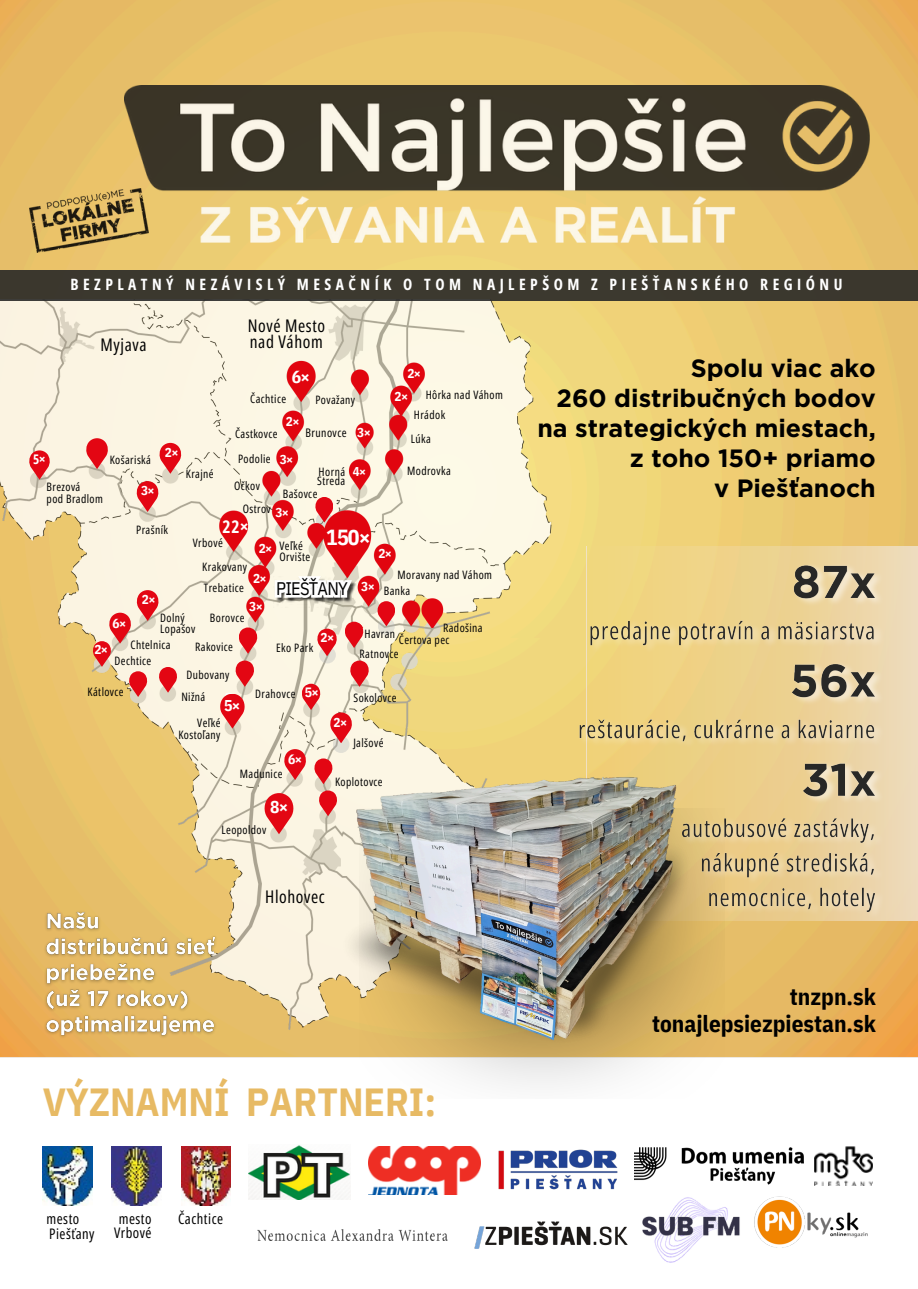
<style>
.page{position:relative;width:918px;height:1289px;background:#fff}
.page>*{position:absolute;margin:0;border:0;box-sizing:border-box;transform-origin:0 0}
.t1{font:700 39.15px "IBM Plex Sans Cond";color:#e7ba64}
.t2{font:700 24.9px/29.8px "Gotham";color:#000;text-align:right}
.t3{font:700 23.25px/27px "IBM Plex Sans Cond";color:#000;text-align:right}
.t4{font:700 21.75px "IBM Plex Sans Cond";color:#fff}
.t5{font:18.15px "IBM Plex Sans Cond";letter-spacing:-.04em;color:#000}
.t6{font:17.4px/16.4px "Open Sans Condensed";letter-spacing:.035em;color:#000}
.t7{font:700 17.4px "IBM Plex Sans Cond";color:#fff}
.t8{font:700 17.4px "Open Sans Condensed";color:#fff}
.t9{font:17.4px "IBM Plex Sans Cond";color:#fff}
.t10{font:700 15.6px "Open Sans Condensed";letter-spacing:.29em;color:#fff}
.t11{font:700 15.6px "IBM Plex Sans Cond";color:#fff}
.t12{font:14.55px/13.8px "Open Sans Condensed";letter-spacing:.035em;color:#000;text-align:center}
.t13{font:700 13.5px "IBM Plex Sans Cond";color:#fff}
.t14{font:700 13.2px "Open Sans Condensed";color:#fff}
.t15{font:700 13.05px "IBM Plex Sans Cond";color:#fff}
.t16{font:13.05px "IBM Plex Sans Cond";color:#fff}
.t17{font:700 12.75px "IBM Plex Sans Cond";color:#fff}
.t18{font:11.85px "Open Sans Condensed";letter-spacing:.035em;color:#000}
.t19{font:11.55px "Open Sans Condensed";letter-spacing:.035em;color:#000}
</style>
<div class="page">
<img style="left:814px;top:1146px;width:59px;height:39px">
<img style="left:181px;top:1146px;width:50px;height:59px">
<img style="left:498px;top:1149px;width:120px;height:41px">
<img style="left:112px;top:1146px;width:49px;height:59px">
<img style="left:43px;top:1146px;width:49px;height:59px">
<img style="left:635px;top:1147px;width:169px;height:37px">
<img style="left:754px;top:1196px;width:114px;height:52px">
<img style="left:257px;top:1229px;width:190px;height:10px">
<img style="left:0;top:300px;width:918px;height:736px">
<svg style="left:29px;top:450px;width:21px;height:18px"></svg>
<svg style="left:86px;top:438px;width:22px;height:18px"></svg>
<svg style="left:137px;top:590px;width:22px;height:18px"></svg>
<svg style="left:109px;top:612px;width:22px;height:19px"></svg>
<svg style="left:129px;top:671px;width:18px;height:15px"></svg>
<svg style="left:159px;top:667px;width:18px;height:15px"></svg>
<svg style="left:93px;top:641px;width:18px;height:15px"></svg>
<svg style="left:159px;top:443px;width:22px;height:18px"></svg>
<svg style="left:137px;top:481px;width:21px;height:18px"></svg>
<svg style="left:264px;top:793px;width:26px;height:24px"></svg>
<svg style="left:284px;top:749px;width:22px;height:18px"></svg>
<svg style="left:314px;top:758px;width:18px;height:8px"></svg>
<img style="left:211px;top:354px;width:238px;height:273px">
<div style="left:587px;top:546px;width:331px;height:374px;background:linear-gradient(to right,#f0d575,#ecd6b1)"></div>
<img style="left:474px;top:1221px;width:154px;height:28px">
<svg style="left:333px;top:736px;width:16px;height:16px"></svg>
<svg style="left:330px;top:712px;width:22px;height:18px"></svg>
<svg style="left:319px;top:646px;width:17px;height:17px"></svg>
<svg style="left:378px;top:618px;width:17px;height:16px"></svg>
<svg style="left:378px;top:601px;width:17px;height:15px"></svg>
<svg style="left:315px;top:497px;width:18px;height:15px"></svg>
<svg style="left:317px;top:628px;width:20px;height:17px"></svg>
<img style="left:575px;top:554px;width:317px;height:371px">
<img style="left:360px;top:808px;width:364px;height:277px">
<img style="left:290px;top:766px;width:424px;height:279px">
<img style="left:635px;top:1169px;width:113px;height:94px">
<img style="left:368px;top:1146px;width:113px;height:48px">
<svg style="left:239px;top:627px;width:18px;height:16px"></svg>
<svg style="left:236px;top:660px;width:18px;height:16px"></svg>
<svg style="left:345px;top:621px;width:18px;height:16px"></svg>
<svg style="left:350px;top:660px;width:19px;height:16px"></svg>
<svg style="left:220px;top:693px;width:25px;height:21px"></svg>
<img style="left:0;top:0;width:918px;height:270px">
<div style="left:0;top:270px;width:918px;height:30px;background:#3c382e"></div>
<img style="left:30px;top:188px;width:119px;height:65px">
<svg style="left:302px;top:683px;width:18px;height:16px"></svg>
<img style="left:248px;top:1145px;width:102px;height:54px">
<img style="left:125px;top:85px;width:744px;height:157px">
<img style="left:39px;top:905px;width:184px;height:137px">
<h6 class="t10" style="left:70px;top:273px;width:774px">BEZPLATNÝ NEZÁVISLÝ MESAČNÍK O TOM NAJLEPŠOM Z PIEŠŤANSKÉHO REGIÓNU</h6>
<p class="t14" style="left:33px;top:450px;width:13px">5×</p>
<p class="t6" style="left:101px;top:336px;width:47px">Myjava</p>
<p class="t19" style="left:110px;top:451px;width:43px">Košariská</p>
<p class="t15" style="left:165px;top:443px;width:15px">2×</p>
<p class="t19" style="left:47px;top:479px;width:35px">Brezová</p>
<p class="t19" style="left:47px;top:490px;width:58px">pod Bradlom</p>
<p class="t15" style="left:141px;top:481px;width:15px">3×</p>
<p class="t19" style="left:136px;top:521px;width:33px">Prašník</p>
<p class="t15" style="left:142px;top:591px;width:15px">2×</p>
<p class="t6" style="left:248px;top:317px;width:79px">Nové Mesto nad Váhom</p>
<p class="t7" style="left:292px;top:365px;width:20px">6×</p>
<p class="t15" style="left:407px;top:364px;width:15px">2×</p>
<p class="t15" style="left:395px;top:387px;width:15px">2×</p>
<p class="t19" style="left:426px;top:386px;width:79px">Hôrka nad Váhom</p>
<p class="t19" style="left:250px;top:390px;width:38px">Čachtice</p>
<p class="t19" style="left:315px;top:392px;width:41px">Považany</p>
<p class="t15" style="left:286px;top:412px;width:15px">2×</p>
<p class="t19" style="left:414px;top:407px;width:33px">Hrádok</p>
<p class="t19" style="left:235px;top:425px;width:44px">Častkovce</p>
<p class="t15" style="left:357px;top:423px;width:15px">3×</p>
<h6 class="t18" style="left:306px;top:424px;width:43px">Brunovce</h6>
<p class="t19" style="left:411px;top:431px;width:22px">Lúka</p>
<p class="t19" style="left:238px;top:451px;width:34px">Podolie</p>
<p class="t15" style="left:280px;top:450px;width:15px">3×</p>
<p class="t19" style="left:186px;top:465px;width:29px">Krajné</p>
<p class="t19" style="left:319px;top:463px;width:28px">Horná</p>
<h4 class="t19" style="left:407px;top:463px;width:45px">Modrovka</h4>
<p class="t17" style="left:353px;top:463px;width:15px">4×</p>
<p class="t19" style="left:317px;top:473px;width:30px">Streda</p>
<p class="t19" style="left:234px;top:477px;width:27px">Očkov</p>
<p class="t8" style="left:223px;top:514px;width:27px">22×</p>
<p class="t19" style="left:283px;top:485px;width:36px">Bašovce</p>
<p class="t19" style="left:243px;top:500px;width:29px">Ostrov</p>
<p class="t15" style="left:275px;top:503px;width:15px">3×</p>
<p class="t4" style="left:326px;top:522px;width:46px">150×</p>
<p class="t19" style="left:193px;top:534px;width:31px">Vrbové</p>
<p class="t19" style="left:279px;top:537px;width:25px">Veľké</p>
<p class="t19" style="left:279px;top:549px;width:32px">Orvište</p>
<p class="t15" style="left:259px;top:539px;width:15px">2×</p>
<p class="t15" style="left:378px;top:544px;width:15px">2×</p>
<h5 class="t19" style="left:202px;top:558px;width:46px">Krakovany</h5>
<p class="t15" style="left:253px;top:569px;width:15px">2×</p>
<p class="t19" style="left:398px;top:566px;width:96px">Moravany nad Váhom</p>
<h2 class="t19" style="left:204px;top:579px;width:42px">Trebatice</h2>
<p class="t5" style="left:276px;top:575px;width:73px">PIEŠŤANY</p>
<p class="t15" style="left:361px;top:578px;width:15px">3×</p>
<p class="t19" style="left:384px;top:583px;width:28px">Banka</p>
<p class="t15" style="left:249px;top:597px;width:15px">3×</p>
<p class="t19" style="left:210px;top:609px;width:36px">Borovce</p>
<p class="t15" style="left:113px;top:614px;width:15px">6×</p>
<p class="t19" style="left:160px;top:610px;width:26px">Dolný</p>
<p class="t19" style="left:443px;top:619px;width:41px">Radošina</p>
<p class="t19" style="left:160px;top:620px;width:37px">Lopašov</p>
<p class="t19" style="left:365px;top:626px;width:32px">Havran</p>
<p class="t15" style="left:321px;top:628px;width:15px">2×</p>
<p class="t19" style="left:399px;top:632px;width:52px">Čertova pec</p>
<p class="t19" style="left:131px;top:636px;width:42px">Chtelnica</p>
<p class="t19" style="left:195px;top:638px;width:39px">Rakovice</p>
<p class="t19" style="left:115px;top:652px;width:38px">Dechtice</p>
<p class="t19" style="left:187px;top:666px;width:44px">Dubovany</p>
<p class="t19" style="left:88px;top:684px;width:38px">Kátlovce</p>
<p class="t19" style="left:181px;top:688px;width:25px">Nižná</p>
<p class="t19" style="left:354px;top:689px;width:45px">Sokolovce</p>
<p class="t19" style="left:276px;top:639px;width:39px">Eko Park</p>
<p class="t15" style="left:94px;top:640px;width:15px">2×</p>
<p class="t19" style="left:360px;top:645px;width:41px">Ratnovce</p>
<p class="t16" style="left:305px;top:679px;width:15px">5×</p>
<p class="t13" style="left:305px;top:683px;width:16px">5×</p>
<p class="t19" style="left:255px;top:686px;width:42px">Drahovce</p>
<p class="t9" style="left:224px;top:687px;width:20px">8×</p>
<p class="t11" style="left:224px;top:694px;width:18px">5×</p>
<p class="t19" style="left:197px;top:714px;width:25px">Veľké</p>
<h6 class="t19" style="left:178px;top:726px;width:44px">Kostoľany</h6>
<p class="t13" style="left:288px;top:750px;width:16px">6×</p>
<p class="t19" style="left:240px;top:765px;width:44px">Madunice</p>
<p class="t7" style="left:270px;top:795px;width:20px">8×</p>
<p class="t19" style="left:222px;top:821px;width:46px">Leopoldov</p>
<p class="t15" style="left:334px;top:713px;width:15px">2×</p>
<p class="t19" style="left:353px;top:734px;width:32px">Jalšové</p>
<p class="t19" style="left:335px;top:774px;width:49px">Koplotovce</p>
<p class="t6" style="left:265px;top:888px;width:61px">Hlohovec</p>
<p class="t1" style="left:43px;top:1075px;width:395px">VÝZNAMNÍ PARTNERI:</p>
<p class="t2" style="left:537px;top:353px;width:340px">Spolu viac ako<br>260 distribučných bodov na strategických miestach, z toho 150+ priamo<br>v Piešťanoch</p>
<p class="t3" style="left:652px;top:982px;width:225px">tnzpn.sk tonajlepsiezpiestan.sk</p>
<p class="t12" style="left:46px;top:1211px;width:34px">mesto</p>
<p class="t12" style="left:49px;top:1225px;width:47px">Piešťany</p>
<p class="t12" style="left:114px;top:1211px;width:39px">mesto<br>Vrbové</p>
<p class="t12" style="left:178px;top:1210px;width:47px">Čachtice</p>
</div>
